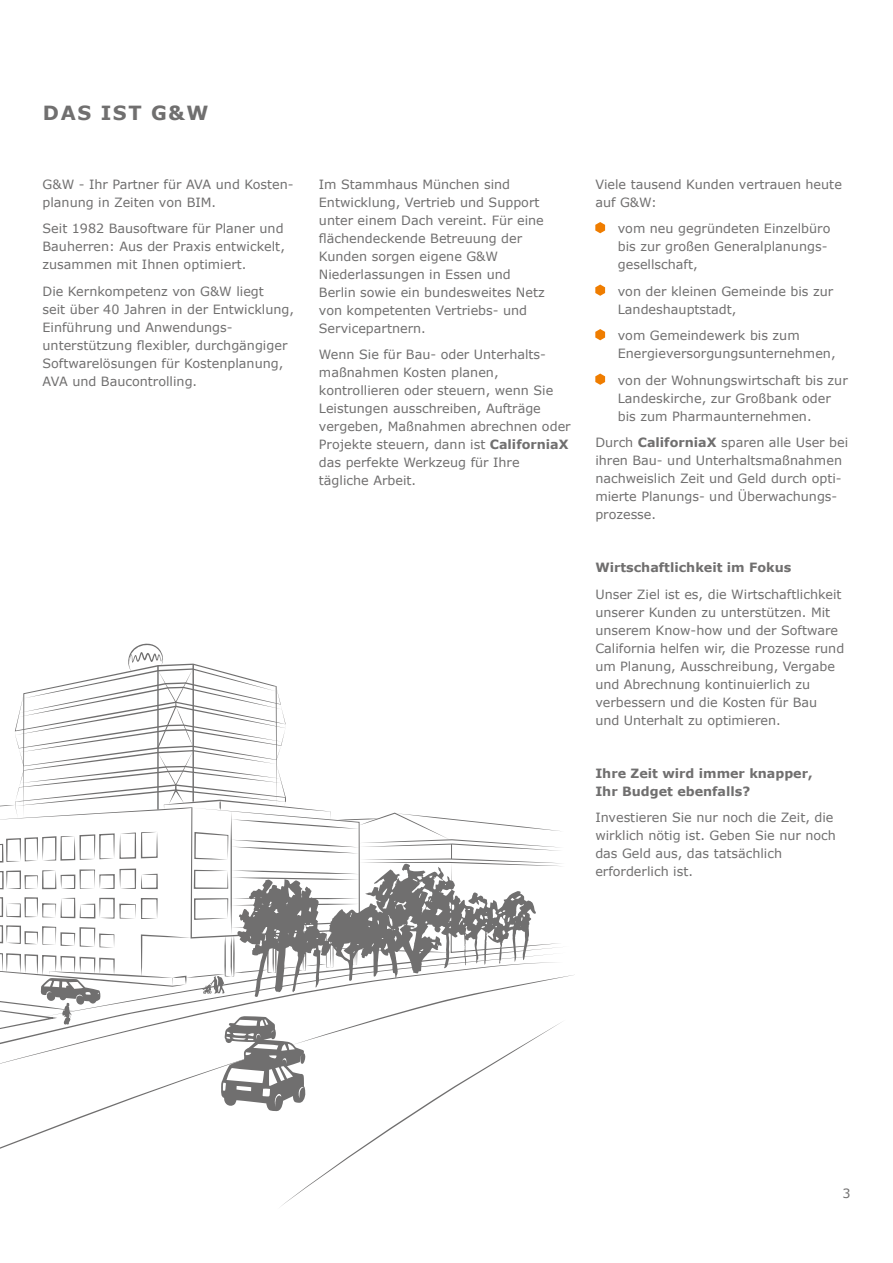
<style>
.page{position:relative;width:893px;height:1263px;background:#fff}
.page>*{position:absolute;margin:0;border:0;box-sizing:border-box;transform-origin:0 0}
.t1{font:700 19.5px "Verdana";letter-spacing:.085em;color:#706f6f}
.t2{font:12.75px/18px "Verdana";color:#706f6f}
.t3{font:700 12.75px/18px "Verdana";color:#706f6f}
.s1{font-weight:700}
</style>
<div class="page">
<svg style="left:0;top:643px;width:574px;height:563px"></svg>
<svg style="left:595px;top:222px;width:10px;height:11px"></svg>
<svg style="left:595px;top:284px;width:10px;height:12px"></svg>
<svg style="left:595px;top:329px;width:10px;height:11px"></svg>
<svg style="left:595px;top:374px;width:10px;height:11px"></svg>
<h1 class="t1" style="left:43px;top:99px;width:167px">DAS IST G&amp;W</h1>
<p class="t2" style="left:43px;top:175px;width:253px">G&amp;W - Ihr Partner für AVA und Kosten&shy;planung in Zeiten von BIM.</p>
<p class="t2" style="left:43px;top:220px;width:244px;text-align:justify">Seit 1982 Bausoftware für Planer und Bauherren: Aus der Praxis entwickelt, zusammen mit Ihnen optimiert.</p>
<p class="t2" style="left:43px;top:282px;width:253px">Die Kernkompetenz von G&amp;W liegt<br>seit über 40 Jahren in der Entwicklung, Einführung und Anwendungs&shy;unterstützung flexibler, durchgängiger Softwarelösungen für Kostenplanung, AVA und Baucontrolling.</p>
<p class="t2" style="left:319px;top:175px;width:227px">Im Stammhaus München sind<br>Entwicklung, Vertrieb und Support unter einem Dach vereint. Für eine flächendeckende Betreuung der<br>Kunden sorgen eigene G&amp;W<br>Niederlassungen in Essen und<br>Berlin sowie ein bundesweites Netz von kompetenten Vertriebs- und<br>Servicepartnern.</p>
<p class="t2" style="left:319px;top:346px;width:253px">Wenn Sie für Bau- oder Unterhalts&shy;maßnahmen Kosten planen, kontrollieren oder steuern, wenn Sie<br>Leistungen ausschreiben, Aufträge vergeben, Maßnahmen abrechnen oder<br>Projekte steuern, dann ist <span class="s1">CaliforniaX </span>das perfekte Werkzeug für Ihre tägliche Arbeit.</p>
<p class="t2" style="left:595px;top:175px;width:248px">Viele tausend Kunden vertrauen heute auf G&amp;W:</p>
<p class="t2" style="left:618px;top:220px;width:214px">vom neu gegründeten Einzelbüro bis zur großen Generalplanungs&shy;gesellschaft,</p>
<p class="t2" style="left:618px;top:282px;width:217px">von der kleinen Gemeinde bis zur<br>Landeshauptstadt,</p>
<p class="t2" style="left:618px;top:327px;width:219px">vom Gemeindewerk bis zum<br>Energieversorgungsunternehmen,</p>
<p class="t2" style="left:618px;top:371px;width:231px">von der Wohnungswirtschaft bis zur<br>Landeskirche, zur Großbank oder bis zum Pharmaunternehmen.</p>
<p class="t2" style="left:595px;top:434px;width:254px">Durch <span class="s1">CaliforniaX</span> sparen alle User bei ihren Bau- und Unterhaltsmaßnahmen nachweislich Zeit und Geld durch opti&shy;mierte Planungs- und Überwachungs&shy;prozesse.</p>
<p class="t3" style="left:595px;top:558px;width:198px">Wirtschaftlichkeit im Fokus</p>
<p class="t2" style="left:595px;top:585px;width:250px">Unser Ziel ist es, die Wirtschaftlichkeit unserer Kunden zu unterstützen. Mit unserem Know-how und der Software California helfen wir, die Prozesse rund um Planung, Ausschreibung, Vergabe und Abrechnung kontinuierlich zu verbessern und die Kosten für Bau und Unterhalt zu optimieren.</p>
<p class="t3" style="left:595px;top:764px;width:219px">Ihre Zeit wird immer knapper,<br>Ihr Budget ebenfalls?</p>
<p class="t2" style="left:595px;top:809px;width:242px">Investieren Sie nur noch die Zeit, die wirklich nötig ist. Geben Sie nur noch das Geld aus, das tatsächlich erforderlich ist.</p>
<p class="t2" style="left:842px;top:1185px;width:10px">3</p>
</div>
